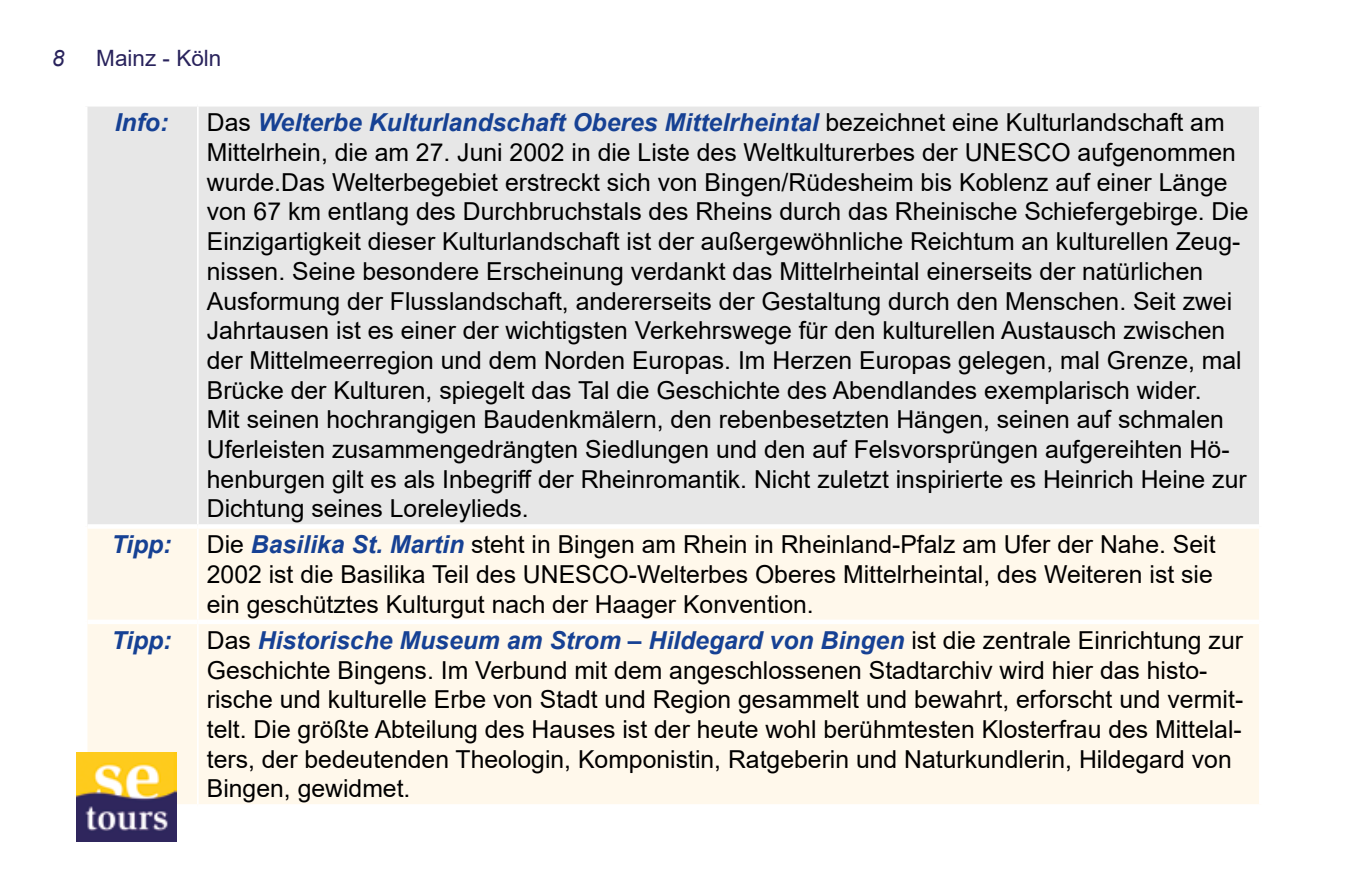
<style>
.page{position:relative;width:1372px;height:893px;background:#fff}
.page>*{position:absolute;margin:0;border:0;box-sizing:border-box;transform-origin:0 0}
.t1{font:24.75px/29.7px "Arial";color:#000}
.t2{font:italic 700 24.75px "Arial";color:#164194}
.t3{font:22.5px "Arial";color:#29235c}
.t4{font:italic 22.5px "Arial";color:#29235c}
.s1{font-weight:700;font-style:italic;color:#164194}
</style>
<div class="page">
<div style="left:87px;top:107px;width:1171px;height:417px;background:#e7e7e7"></div>
<div style="left:87px;top:529px;width:1171px;height:275px;background:#fff8eb"></div>
<hr style="left:197px;top:107px;width:2px;height:417px;background:#fff">
<hr style="left:197px;top:529px;width:2px;height:91px;background:#fff">
<hr style="left:197px;top:624px;width:2px;height:180px;background:#fff">
<hr style="left:87px;top:620px;width:111px;height:4px;background:#fff">
<hr style="left:198px;top:620px;width:1060px;height:4px;background:#fff">
<img style="left:77px;top:753px;width:99px;height:89px">
<p class="t4" style="left:52px;top:43px;width:14px">8</p>
<p class="t3" style="left:96px;top:42px;width:127px">Mainz - Köln</p>
<p class="t2" style="left:115px;top:106px;width:55px">Info:</p>
<p class="t1" style="left:207px;top:108px;width:1043px">Das <span class="s1">Welterbe Kulturlandschaft Oberes Mittelrheintal</span> bezeichnet eine Kulturlandschaft am Mittelrhein, die am 27. Juni 2002 in die Liste des Weltkulturerbes der UNESCO aufgenommen wurde.Das Welterbegebiet erstreckt sich von Bingen/Rüdesheim bis Koblenz auf einer Länge von 67 km entlang des Durchbruchstals des Rheins durch das Rheinische Schiefergebirge. Die Einzigartigkeit dieser Kulturlandschaft ist der außergewöhnliche Reichtum an kulturellen Zeug&shy;nissen. Seine besondere Erscheinung verdankt das Mittelrheintal einerseits der natürlichen Ausformung der Flusslandschaft, andererseits der Gestaltung durch den Menschen. Seit zwei Jahrtausen ist es einer der wichtigsten Verkehrswege für den kulturellen Austausch zwischen der Mittelmeerregion und dem Norden Europas. Im Herzen Europas gelegen, mal Grenze, mal Brücke der Kulturen, spiegelt das Tal die Geschichte des Abendlandes exemplarisch wider.<br>Mit seinen hochrangigen Baudenkmälern, den rebenbesetzten Hängen, seinen auf schmalen Uferleisten zusammengedrängten Siedlungen und den auf Felsvorsprüngen aufgereihten Hö&shy;henburgen gilt es als Inbegriff der Rheinromantik. Nicht zuletzt inspirierte es Heinrich Heine zur Dichtung seines Loreleylieds.</p>
<p class="t2" style="left:111px;top:528px;width:62px">Tipp:</p>
<p class="t1" style="left:207px;top:530px;width:1010px;text-align:justify">Die <span class="s1">Basilika St. Martin</span> steht in Bingen am Rhein in Rheinland-Pfalz am Ufer der Nahe. Seit 2002 ist die Basilika Teil des UNESCO-Welterbes Oberes Mittelrheintal, des Weiteren ist sie ein geschütztes Kulturgut nach der Haager Konvention.</p>
<p class="t2" style="left:111px;top:624px;width:62px">Tipp:</p>
<p class="t1" style="left:207px;top:625px;width:1037px">Das <span class="s1">Historische Museum am Strom – Hildegard von Bingen</span> ist die zentrale Einrichtung zur Geschichte Bingens. Im Verbund mit dem angeschlossenen Stadtarchiv wird hier das histo&shy;rische und kulturelle Erbe von Stadt und Region gesammelt und bewahrt, erforscht und vermit&shy;telt. Die größte Abteilung des Hauses ist der heute wohl berühmtesten Klosterfrau des Mittelal&shy;ters, der bedeutenden Theologin, Komponistin, Ratgeberin und Naturkundlerin, Hildegard von Bingen, gewidmet.</p>
</div>
